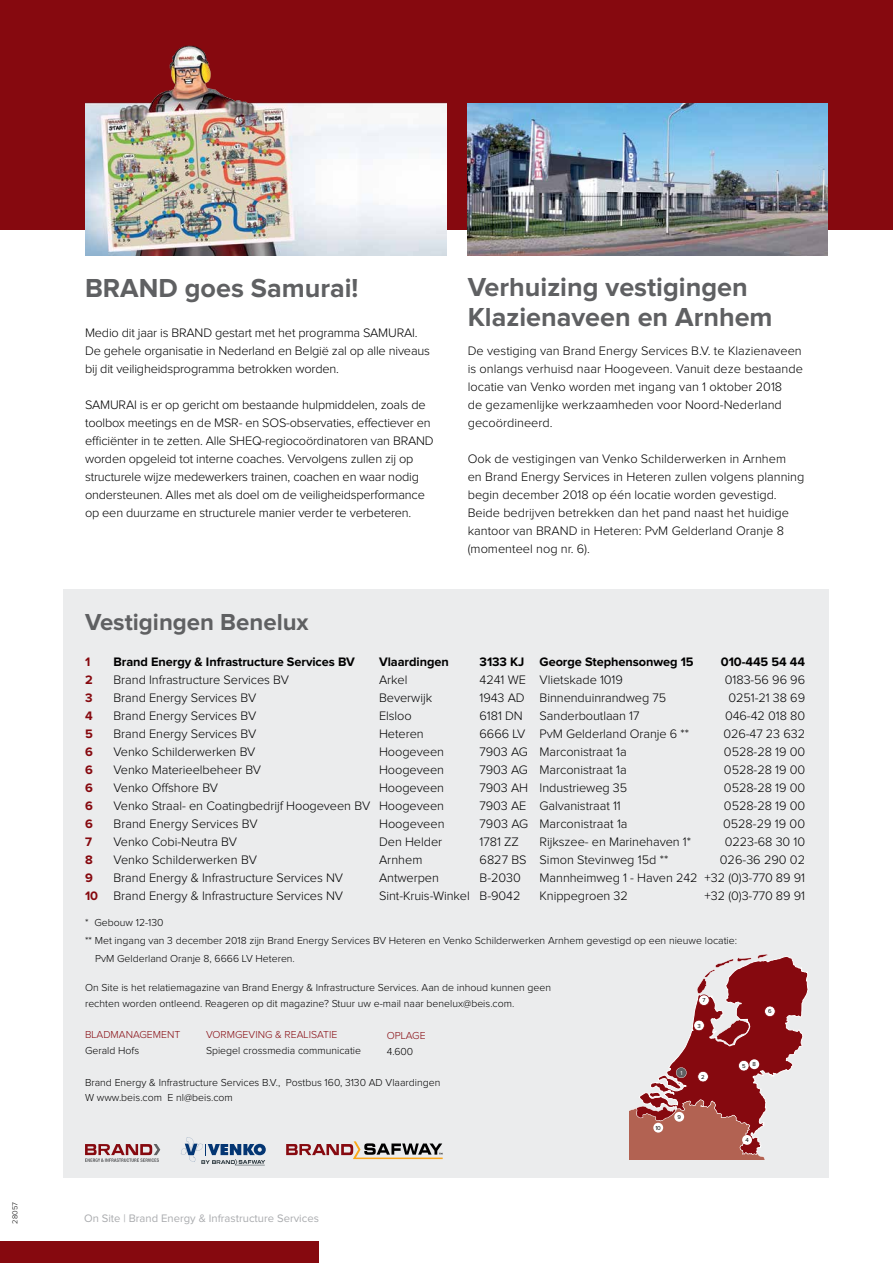
<style>
.page{position:relative;width:893px;height:1263px;background:#fff}
.page>*{position:absolute;margin:0;border:0;box-sizing:border-box;transform-origin:0 0}
.t1{font:700 27px "Proxima Nova";color:#5f6062}
.t2{font:700 24px "Proxima Nova";color:#5f6062}
.t3{font:300 12.75px/18px "Proxima Nova";letter-spacing:-.005em;color:#000}
.t4{font:700 12.75px "Proxima Nova";letter-spacing:-.005em;color:#000}
.t5{font:700 12.75px "Proxima Nova";color:#86090f}
.t6{font:11.25px "Proxima Nova";color:#aaacaf}
.t7{font:300 10.5px/15.8px "Proxima Nova";color:#000}
.t8{font:300 10.5px "Proxima Nova";color:#86090f}
.t9{font:300 7.5px "Proxima Nova";color:#000}
.t10{font:6px "Proxima Nova";color:#000}
.t11{font:6px "Proxima Nova";color:#fff}
.s1{font-weight:700;color:#86090f}
</style>
<div class="page">
<div style="left:64px;top:589px;width:765px;height:589px;background:#ebeced"></div>
<svg style="left:629px;top:954px;width:179px;height:205px"></svg>
<svg style="left:85px;top:1144px;width:75px;height:18px"></svg>
<svg style="left:286px;top:1141px;width:157px;height:18px"></svg>
<svg style="left:181px;top:1137px;width:85px;height:28px"></svg>
<div style="left:0;top:0;width:893px;height:230px;background:#86090f"></div>
<img style="left:468px;top:103px;width:360px;height:152px">
<img style="left:85px;top:45px;width:361px;height:210px">
<div style="left:0;top:1242px;width:319px;height:21px;background:#86090f"></div>
<p class="t9" style="left:12px;top:1224px;width:23px;rotate:-90deg">28057</p>
<h1 class="t1" style="left:85px;top:275px;width:275px">BRAND goes Samurai!</h1>
<p class="t3" style="left:85px;top:324px;width:334px">Medio dit jaar is BRAND gestart met het programma SAMURAI.</p>
<p class="t3" style="left:85px;top:342px;width:346px">De gehele organisatie in Nederland en België zal op alle niveaus bij dit veiligheidsprogramma betrokken worden.</p>
<p class="t3" style="left:85px;top:396px;width:350px">SAMURAI is er op gericht om bestaande hulpmiddelen, zoals de toolbox meetings en de MSR- en SOS-observaties, effectiever en efficiënter in te zetten. Alle SHEQ-regiocoördinatoren van BRAND worden opgeleid tot interne coaches. Vervolgens zullen zij op structurele wijze medewerkers trainen, coachen en waar nodig ondersteunen. Alles met als doel om de veiligheidsperformance op een duurzame en structurele manier verder te verbeteren.</p>
<h2 class="t2" style="left:85px;top:611px;width:225px">Vestigingen Benelux</h2>
<h1 class="t1" style="left:468px;top:274px;width:281px">Verhuizing vestigingen</h1>
<h1 class="t1" style="left:468px;top:304px;width:306px">Klazienaveen en Arnhem</h1>
<p class="t3" style="left:468px;top:342px;width:337px">De vestiging van Brand Energy Services B.V. te Klazienaveen is onlangs verhuisd naar Hoogeveen. Vanuit deze bestaande locatie van Venko worden met ingang van 1 oktober 2018<br>de gezamenlijke werkzaamheden voor Noord-Nederland gecoördineerd.</p>
<p class="t3" style="left:468px;top:450px;width:338px">Ook de vestigingen van Venko Schilderwerken in Arnhem<br>en Brand Energy Services in Heteren zullen volgens planning begin december 2018 op één locatie worden gevestigd.<br>Beide bedrijven betrekken dan het pand naast het huidige kantoor van BRAND in Heteren: PvM Gelderland Oranje 8 (momenteel nog nr. 6).</p>
<p class="t5" style="left:85px;top:656px;width:7px">1</p>
<p class="t4" style="left:114px;top:656px;width:243px">Brand Energy &amp; Infrastructure Services BV</p>
<p class="t4" style="left:379px;top:656px;width:71px">Vlaardingen</p>
<p class="t4" style="left:480px;top:656px;width:216px">3133 KJ George Stephensonweg 15</p>
<p class="t4" style="left:721px;top:656px;width:86px">010-445 54 44</p>
<p class="t5" style="left:85px;top:674px;width:9px">2</p>
<p class="t3" style="left:114px;top:671px;width:177px">Brand Infrastructure Services BV</p>
<p class="t3" style="left:379px;top:671px;width:30px">Arkel</p>
<p class="t3" style="left:480px;top:671px;width:145px">4241 WE Vlietskade 1019</p>
<p class="t3" style="left:725px;top:671px;width:82px">0183-56 96 96</p>
<p class="t5" style="left:85px;top:692px;width:9px">3</p>
<p class="t3" style="left:114px;top:689px;width:144px">Brand Energy Services BV</p>
<p class="t3" style="left:379px;top:689px;width:55px">Beverwijk</p>
<p class="t3" style="left:480px;top:689px;width:188px">1943 AD Binnenduinrandweg 75</p>
<p class="t3" style="left:728px;top:689px;width:78px">0251-21 38 69</p>
<p class="t5" style="left:85px;top:710px;width:9px">4</p>
<p class="t3" style="left:114px;top:707px;width:144px">Brand Energy Services BV</p>
<p class="t3" style="left:379px;top:707px;width:34px">Elsloo</p>
<p class="t3" style="left:480px;top:707px;width:45px">6181 DN</p>
<p class="t3" style="left:540px;top:707px;width:101px">Sanderboutlaan 17</p>
<p class="t3" style="left:725px;top:707px;width:82px">046-42 018 80</p>
<p class="t5" style="left:85px;top:728px;width:9px">5</p>
<p class="t3" style="left:114px;top:725px;width:144px">Brand Energy Services BV</p>
<p class="t3" style="left:379px;top:725px;width:46px">Heteren</p>
<p class="t3" style="left:480px;top:725px;width:211px">6666 LV PvM Gelderland Oranje 6 **</p>
<p class="t3" style="left:723px;top:725px;width:83px">026-47 23 632</p>
<p class="t5" style="left:85px;top:746px;width:9px">6</p>
<p class="t3" style="left:114px;top:743px;width:143px">Venko Schilderwerken BV</p>
<p class="t3" style="left:379px;top:743px;width:66px">Hoogeveen</p>
<p class="t3" style="left:480px;top:743px;width:149px">7903 AG Marconistraat 1a</p>
<p class="t3" style="left:724px;top:743px;width:83px">0528-28 19 00</p>
<p class="t5" style="left:85px;top:764px;width:9px">6</p>
<p class="t3" style="left:114px;top:761px;width:149px">Venko Materieelbeheer BV</p>
<p class="t3" style="left:379px;top:761px;width:66px">Hoogeveen</p>
<p class="t3" style="left:480px;top:761px;width:149px">7903 AG Marconistraat 1a</p>
<p class="t3" style="left:724px;top:761px;width:83px">0528-28 19 00</p>
<p class="t5" style="left:85px;top:782px;width:9px">6</p>
<p class="t3" style="left:114px;top:779px;width:106px">Venko Offshore BV</p>
<p class="t3" style="left:379px;top:779px;width:66px">Hoogeveen</p>
<p class="t3" style="left:480px;top:779px;width:149px">7903 AH Industrieweg 35</p>
<p class="t3" style="left:724px;top:779px;width:83px">0528-28 19 00</p>
<p class="t5" style="left:85px;top:800px;width:9px">6</p>
<p class="t3" style="left:114px;top:797px;width:332px">Venko Straal- en Coatingbedrijf Hoogeveen BV Hoogeveen</p>
<p class="t3" style="left:480px;top:797px;width:143px">7903 AE Galvanistraat 11</p>
<p class="t3" style="left:724px;top:797px;width:83px">0528-28 19 00</p>
<p class="t5" style="left:85px;top:818px;width:9px">6</p>
<p class="t3" style="left:114px;top:815px;width:146px">Brand Energy Services BV</p>
<p class="t3" style="left:379px;top:815px;width:67px">Hoogeveen</p>
<p class="t3" style="left:480px;top:815px;width:150px">7903 AG Marconistraat 1a</p>
<p class="t3" style="left:723px;top:815px;width:84px">0528-29 19 00</p>
<p class="t5" style="left:85px;top:836px;width:8px">7</p>
<p class="t3" style="left:114px;top:833px;width:125px">Venko Cobi-Neutra BV</p>
<p class="t3" style="left:379px;top:833px;width:65px">Den Helder</p>
<p class="t3" style="left:480px;top:833px;width:41px">1781 ZZ</p>
<p class="t3" style="left:540px;top:833px;width:153px">Rijkszee- en Marinehaven 1*</p>
<p class="t3" style="left:725px;top:833px;width:82px">0223-68 30 10</p>
<p class="t5" style="left:85px;top:854px;width:9px">8</p>
<p class="t3" style="left:114px;top:851px;width:145px">Venko Schilderwerken BV</p>
<p class="t3" style="left:379px;top:851px;width:45px">Arnhem</p>
<p class="t3" style="left:480px;top:851px;width:190px">6827 BS Simon Stevinweg 15d **</p>
<p class="t3" style="left:720px;top:851px;width:87px">026-36 290 02</p>
<p class="t5" style="left:85px;top:872px;width:9px">9</p>
<p class="t3" style="left:114px;top:869px;width:231px">Brand Energy &amp; Infrastructure Services NV</p>
<p class="t3" style="left:379px;top:869px;width:61px">Antwerpen</p>
<p class="t3" style="left:480px;top:869px;width:43px">B-2030</p>
<p class="t3" style="left:540px;top:869px;width:267px">Mannheimweg 1 - Haven 242 +32 (0)3-770 89 91</p>
<p class="t3" style="left:85px;top:887px;width:260px"><span class="s1">10</span> Brand Energy &amp; Infrastructure Services NV</p>
<p class="t3" style="left:379px;top:887px;width:143px">Sint-Kruis-Winkel B-9042</p>
<p class="t3" style="left:540px;top:887px;width:90px">Knippegroen 32</p>
<p class="t3" style="left:705px;top:887px;width:102px">+32 (0)3-770 89 91</p>
<p class="t7" style="left:85px;top:915px;width:80px">* Gebouw 12-130</p>
<p class="t7" style="left:85px;top:933px;width:653px">** Met ingang van 3 december 2018 zijn Brand Energy Services BV Heteren en Venko Schilderwerken Arnhem gevestigd op een nieuwe locatie:</p>
<p class="t7" style="left:95px;top:951px;width:201px">PvM Gelderland Oranje 8, 6666 LV Heteren.</p>
<p class="t7" style="left:85px;top:980px;width:467px">On Site is het relatiemagazine van Brand Energy &amp; Infrastructure Services. Aan de inhoud kunnen geen rechten worden ontleend. Reageren op dit magazine? Stuur uw e-mail naar benelux@beis.com.</p>
<p class="t8" style="left:85px;top:1030px;width:97px">BLADMANAGEMENT</p>
<p class="t7" style="left:85px;top:1043px;width:56px">Gerald Hofs</p>
<p class="t7" style="left:85px;top:1075px;width:357px">Brand Energy &amp; Infrastructure Services B.V., Postbus 160, 3130 AD Vlaardingen<br>W www.beis.com E nl@beis.com</p>
<p class="t8" style="left:206px;top:1030px;width:133px">VORMGEVING &amp; REALISATIE</p>
<p class="t7" style="left:206px;top:1043px;width:157px">Spiegel crossmedia communicatie</p>
<p class="t8" style="left:387px;top:1031px;width:40px">OPLAGE</p>
<p class="t7" style="left:387px;top:1044px;width:28px">4.600</p>
<p class="t6" style="left:84px;top:1213px;width:236px">On Site | Brand Energy &amp; Infrastructure Services</p>
<p class="t10" style="left:702px;top:997px;width:5px">7</p>
<p class="t10" style="left:697px;top:1023px;width:5px">3</p>
<p class="t10" style="left:655px;top:1125px;width:7px">10</p>
<p class="t11" style="left:680px;top:1070px;width:4px">1</p>
<p class="t10" style="left:677px;top:1114px;width:5px">9</p>
<p class="t10" style="left:701px;top:1074px;width:5px">2</p>
<p class="t10" style="left:768px;top:1008px;width:5px">6</p>
<p class="t10" style="left:752px;top:1061px;width:5px">8</p>
<p class="t10" style="left:742px;top:1063px;width:5px">5</p>
<p class="t10" style="left:745px;top:1137px;width:5px">4</p>
</div>
